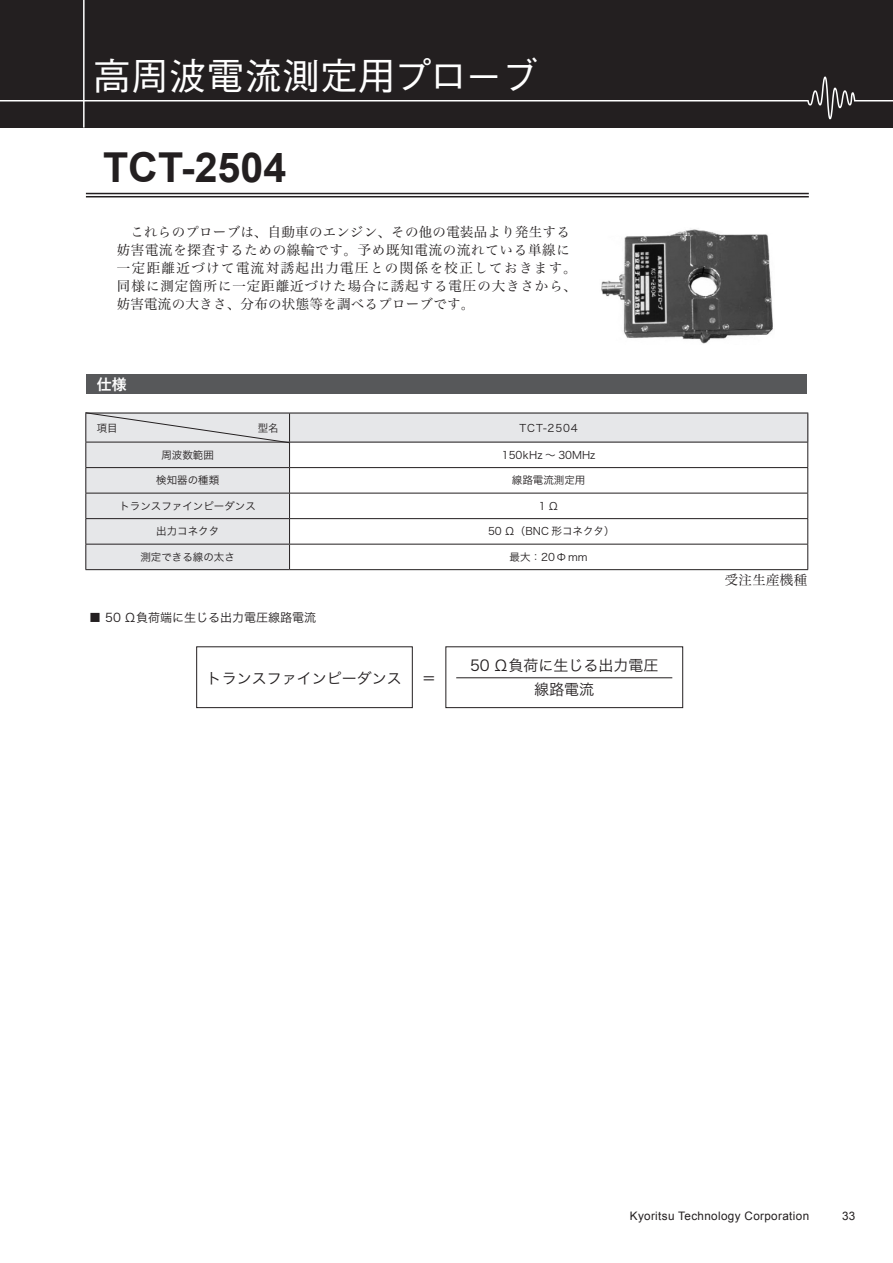
<style>
.page{position:relative;width:893px;height:1263px;background:#fff}
.page>*{position:absolute;margin:0;border:0;box-sizing:border-box;transform-origin:0 0}
.t1{font:700 41.25px "Arial";color:#231f20}
.t2{font:500 37.5px "Gothic BBB Pro";letter-spacing:.01em;color:#fff}
.t3{font:15px "Hira Kaku Pro N W3";color:#231f20}
.t4{font:15px "Hira Kaku Pro N W6";color:#fff}
.t5{font:13.5px/18px "Hira Min Pro N W3";letter-spacing:.05em;color:#231f20}
.t6{font:12px "Hira Kaku Pro N W3";color:#231f20}
.t7{font:11.7px "Arial";letter-spacing:.03em;color:#231f20}
.t8{font:10.5px "Hira Kaku Pro N W3";color:#231f20}
</style>
<div class="page">
<div style="left:86px;top:412px;width:722px;height:31px;background:#e6e7e9"></div>
<div style="left:0;top:0;width:893px;height:128px;background:#231f20"></div>
<hr style="left:0;top:100px;width:893px;height:1px;background:#fff">
<svg style="left:806px;top:76px;width:50px;height:44px"></svg>
<hr style="left:83px;top:0;width:2px;height:128px;background:#fff">
<hr style="left:86px;top:193px;width:723px;height:1px;background:#231f20">
<hr style="left:86px;top:196px;width:723px;height:1px;background:#231f20">
<div style="left:87px;top:375px;width:720px;height:19px;background:#57585a"></div>
<hr style="left:290px;top:413px;width:518px;height:1px;background:#231f20">
<hr style="left:290px;top:442px;width:518px;height:1px;background:#231f20">
<hr style="left:290px;top:467px;width:518px;height:1px;background:#231f20">
<hr style="left:290px;top:493px;width:518px;height:1px;background:#231f20">
<hr style="left:290px;top:518px;width:518px;height:1px;background:#231f20">
<hr style="left:290px;top:544px;width:518px;height:1px;background:#231f20">
<svg style="left:807px;top:413px;width:1px;height:156px"></svg>
<hr style="left:86px;top:569px;width:204px;height:1px;background:#231f20">
<hr style="left:290px;top:569px;width:518px;height:1px;background:#231f20">
<svg style="left:85px;top:412px;width:205px;height:157px"></svg>
<hr style="left:456px;top:677px;width:216px;height:1px;background:#231f20">
<img style="left:601px;top:228px;width:172px;height:116px">
<div style="left:196px;top:646px;width:217px;height:62px;border:1px solid #231f20"></div>
<div style="left:446px;top:646px;width:237px;height:62px;border:1px solid #231f20"></div>
<p class="t2" style="left:93px;top:46px;width:447px">高周波電流測定用プローブ</p>
<p class="t1" style="left:103px;top:140px;width:185px">TCT-2504</p>
<p class="t5" style="left:117px;top:222px;width:461px">　これらのプローブは、自動車のエンジン、その他の電装品より発生する妨害電流を探査するための線輪です。予め既知電流の流れている単線に一定距離近づけて電流対誘起出力電圧との関係を校正しておきます。同様に測定箇所に一定距離近づけた場合に誘起する電圧の大きさから、妨害電流の大きさ、分布の状態等を調べるプローブです。</p>
<p class="t4" style="left:97px;top:371px;width:31px">仕様</p>
<p class="t8" style="left:97px;top:418px;width:43px">項目　　</p>
<p class="t8" style="left:520px;top:418px;width:60px">TCT-2504</p>
<p class="t8" style="left:161px;top:445px;width:54px">周波数範囲</p>
<p class="t8" style="left:502px;top:445px;width:95px">150kHz ～ 30MHz</p>
<p class="t8" style="left:156px;top:471px;width:64px">検知器の種類</p>
<p class="t8" style="left:512px;top:471px;width:75px">線路電流測定用</p>
<p class="t8" style="left:119px;top:497px;width:138px">トランスファインピーダンス</p>
<p class="t8" style="left:539px;top:497px;width:22px">1Ω</p>
<p class="t8" style="left:156px;top:522px;width:64px">出力コネクタ</p>
<p class="t8" style="left:488px;top:522px;width:128px">50 Ω（BNC 形コネクタ）</p>
<p class="t8" style="left:140px;top:548px;width:96px">測定できる線の太さ</p>
<p class="t8" style="left:510px;top:548px;width:80px">最大：20Φmm</p>
<p class="t6" style="left:89px;top:607px;width:228px">■ 50 Ω負荷端に生じる出力電圧線路電流</p>
<p class="t3" style="left:207px;top:664px;width:196px">トランスファインピーダンス</p>
<p class="t3" style="left:422px;top:664px;width:16px">＝</p>
<p class="t3" style="left:470px;top:652px;width:190px">50 Ω負荷に生じる出力電圧</p>
<p class="t3" style="left:534px;top:676px;width:61px">線路電流</p>
<p class="t5" style="left:725px;top:569px;width:84px">受注生産機種</p>
<p class="t7" style="left:630px;top:1208px;width:181px">Kyoritsu Technology Corporation</p>
<p class="t7" style="left:842px;top:1208px;width:15px">33</p>
</div>
